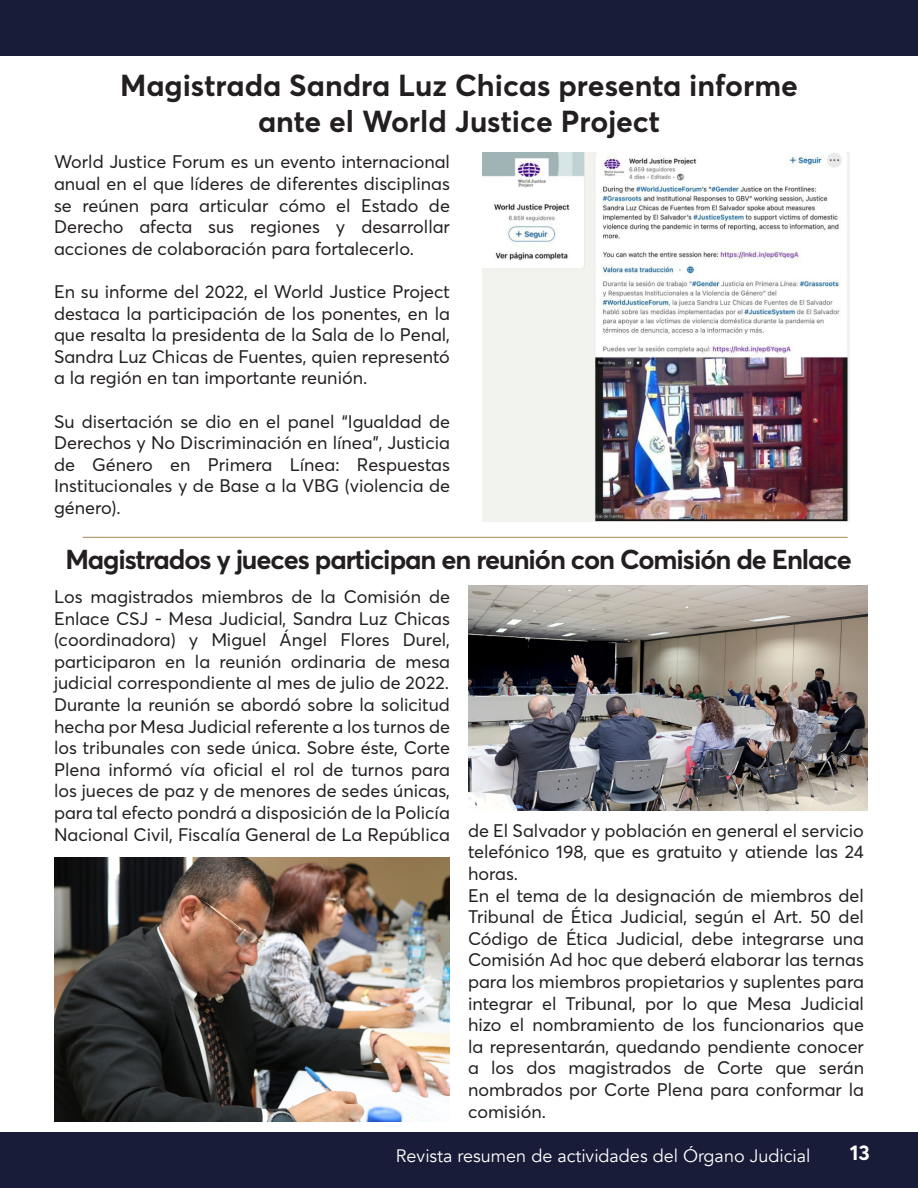
<style>
.page{position:relative;width:918px;height:1188px;background:#fff}
.page>*{position:absolute;margin:0;border:0;box-sizing:border-box;transform-origin:0 0}
.t1{font:700 30px "Averta";color:#231f20}
.t2{font:700 27px "Averta";letter-spacing:-.04em;color:#231f20}
.t3{font:700 21px "Averta";color:#fff}
.t4{font:18px/21.6px "Averta Demo PE";color:#231f20;text-align:justify}
.t5{font:18px "Avenir";color:#fff}
</style>
<div class="page">
<div style="left:0;top:1133px;width:918px;height:55px;background:#191c38"></div>
<div style="left:0;top:0;width:918px;height:55px;background:#191c38"></div>
<hr style="left:83px;top:537px;width:765px;height:1px;background:#b0966a">
<img style="left:482px;top:153px;width:368px;height:369px">
<img style="left:468px;top:585px;width:399px;height:225px">
<img style="left:54px;top:857px;width:396px;height:264px">
<p class="t1" style="left:120px;top:66px;width:679px">Magistrada Sandra Luz Chicas presenta informe</p>
<p class="t1" style="left:258px;top:102px;width:403px">ante el World Justice Project</p>
<p class="t4" style="left:54px;top:150px;width:398px">World Justice Forum es un evento internacional anual en el que líderes de diferentes disciplinas se reúnen para articular cómo el Estado de Derecho afecta sus regiones y desarrollar acciones de colaboración para fortalecerlo.</p>
<p class="t4" style="left:54px;top:280px;width:398px">En su informe del 2022, el World Justice Project destaca la participación de los ponentes, en la que resalta la presidenta de la Sala de lo Penal, Sandra Luz Chicas de Fuentes, quien representó a la región en tan importante reunión.</p>
<p class="t4" style="left:54px;top:410px;width:398px">Su disertación se dio en el panel “Igualdad de Derechos y No Discriminación en línea”, Justicia de Género en Primera Línea: Respuestas Institucionales y de Base a la VBG (violencia de género).</p>
<p class="t2" style="left:65px;top:543px;width:788px">Magistrados y jueces participan en reunión con Comisión de Enlace</p>
<p class="t4" style="left:54px;top:585px;width:398px">Los magistrados miembros de la Comisión de Enlace CSJ - Mesa Judicial, Sandra Luz Chicas (coordinadora) y Miguel Ángel Flores Durel, participaron en la reunión ordinaria de mesa judicial correspondiente al mes de julio de 2022.</p>
<p class="t4" style="left:54px;top:693px;width:811px;text-align:left">Durante la reunión se abordó sobre la solicitud<br>hecha por Mesa Judicial referente a los turnos de<br>los tribunales con sede única. Sobre éste, Corte<br>Plena informó vía oficial el rol de turnos para<br>los jueces de paz y de menores de sedes únicas,<br>para tal efecto pondrá a disposición de la Policía<br>Nacional Civil, Fiscalía General de La República de El Salvador y población en general el servicio</p>
<p class="t4" style="left:468px;top:841px;width:398px">telefónico 198, que es gratuito y atiende las 24 horas.</p>
<p class="t4" style="left:468px;top:884px;width:398px">En el tema de la designación de miembros del Tribunal de Ética Judicial, según el Art. 50 del Código de Ética Judicial, debe integrarse una Comisión Ad hoc que deberá elaborar las ternas para los miembros propietarios y suplentes para integrar el Tribunal, por lo que Mesa Judicial hizo el nombramiento de los funcionarios que la representarán, quedando pendiente conocer a los dos magistrados de Corte que serán nombrados por Corte Plena para conformar la comisión.</p>
<p class="t5" style="left:396px;top:1145px;width:416px">Revista resumen de actividades del Órgano Judicial</p>
<p class="t3" style="left:850px;top:1139px;width:22px">13</p>
</div>
